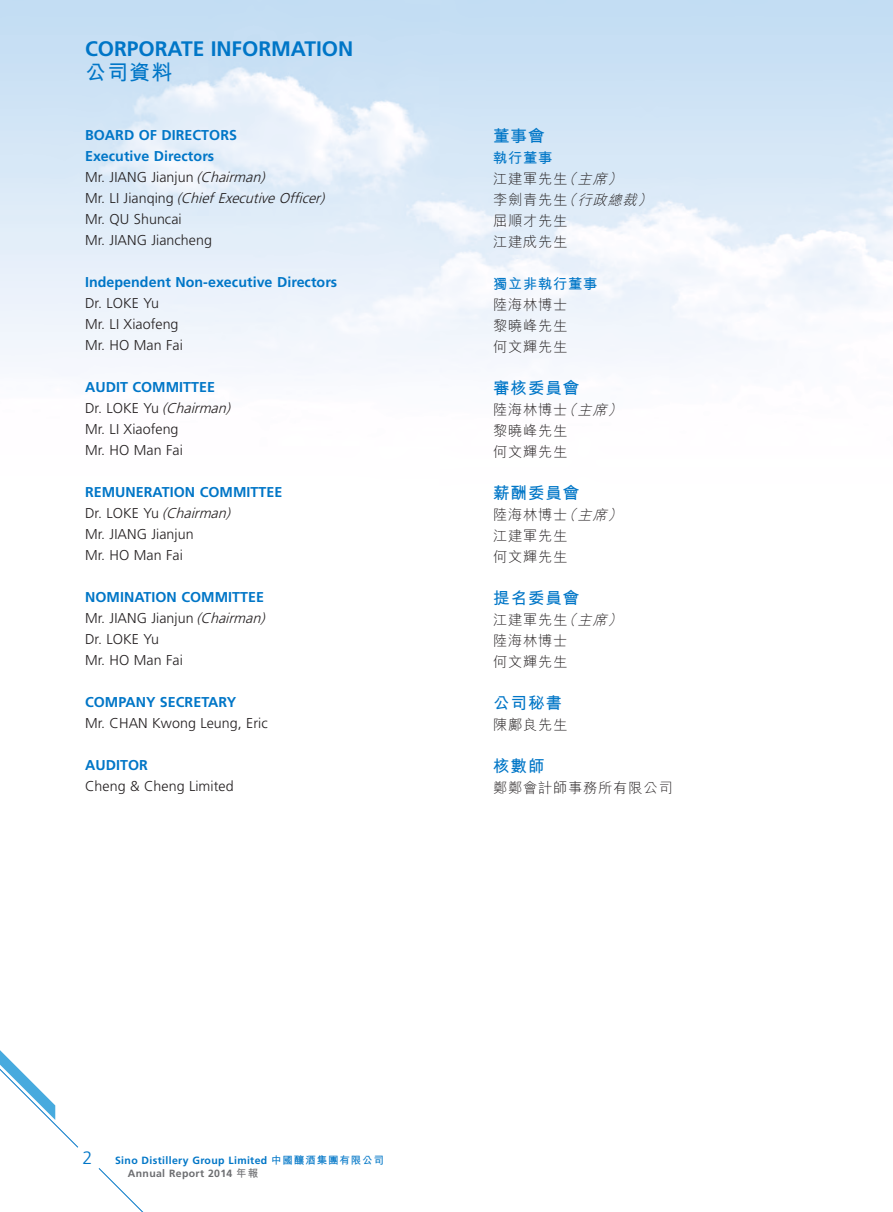
<style>
.page{position:relative;width:893px;height:1212px;background:#fff}
.page>*{position:absolute;margin:0;border:0;box-sizing:border-box;transform-origin:0 0}
.t1{font:700 21px "Frutiger LT Std";color:#0076c7}
.t2{font:700 21px "M Hei HK";color:#0076c7}
.Body_Text{font:300 18px "Frutiger LT Std";color:#0076c7}
.C_Heading_1{font:700 16.5px "M Hei HK";letter-spacing:.055em;color:#0076c7}
.Body_Text-2{font:300 14.25px "Frutiger LT Std";letter-spacing:.005em;color:#231f20}
.C_Body_Text{font:300 14.25px "M Hei HK";letter-spacing:.055em;color:#231f20}
.Heading_1{font:700 14.25px "Frutiger LT Std";letter-spacing:.005em;color:#0076c7}
.Body_Text-3{font:italic 300 14.25px "Frutiger LT Std";color:#231f20}
.Heading_2{font:700 14.25px "Frutiger LT Std";letter-spacing:.005em;color:#0076c7}
.C_Heading_2{font:700 14.25px "M Hei HK";letter-spacing:.055em;color:#0076c7}
.C_Body_Text-2{font:italic 300 14.25px "M Hei HK";color:#231f20}
.t3{font:700 10.5px "Frutiger LT Std";letter-spacing:.035em;color:#0076c7}
.t4{font:700 10.5px "Frutiger LT Std";letter-spacing:.035em;color:#6c6d70}
.s1{font-style:italic}
.s2{font-style:normal}
.s3{font-family:"M Hei HK"}
</style>
<div class="page">
<svg style="left:0;top:1050px;width:79px;height:98px"></svg>
<svg style="left:98px;top:1168px;width:46px;height:44px"></svg>
<p class="t1" style="left:85px;top:36px;width:270px">CORPORATE INFORMATION</p>
<p class="t2" style="left:85px;top:57px;width:89px">公司資料</p>
<p class="Heading_1" style="left:85px;top:127px;width:153px">BOARD OF DIRECTORS</p>
<p class="Heading_2" style="left:85px;top:148px;width:131px">Executive Directors</p>
<p class="Body_Text-2" style="left:85px;top:169px;width:185px">Mr. JIANG Jianjun <span class="s1">(Chairman)</span></p>
<p class="Body_Text-3" style="left:85px;top:190px;width:245px"><span class="s2">M r . L I J i a n q i n g</span> (ChiefExecutiveOfficer)</p>
<p class="Body_Text-2" style="left:85px;top:211px;width:98px">Mr. QU Shuncai</p>
<p class="Body_Text-2" style="left:85px;top:232px;width:128px">Mr. JIANG Jiancheng</p>
<p class="Heading_2" style="left:85px;top:274px;width:254px">Independent Non-executive Directors</p>
<p class="Body_Text-2" style="left:85px;top:295px;width:76px">Dr. LOKE Yu</p>
<p class="Body_Text-2" style="left:85px;top:316px;width:95px">Mr. LI Xiaofeng</p>
<p class="Body_Text-2" style="left:85px;top:337px;width:99px">Mr. HO Man Fai</p>
<p class="Heading_1" style="left:85px;top:379px;width:132px">AUDIT COMMITTEE</p>
<p class="Body_Text-3" style="left:85px;top:400px;width:151px"><span class="s2">D r. L O K E Yu</span> (Chairman)</p>
<p class="Body_Text-2" style="left:85px;top:421px;width:95px">Mr. LI Xiaofeng</p>
<p class="Body_Text-2" style="left:85px;top:442px;width:99px">Mr. HO Man Fai</p>
<p class="Heading_1" style="left:85px;top:484px;width:199px">REMUNERATION COMMITTEE</p>
<p class="Body_Text-3" style="left:85px;top:505px;width:151px"><span class="s2">D r. L O K E Yu</span> (Chairman)</p>
<p class="Body_Text-2" style="left:85px;top:526px;width:110px">Mr. JIANG Jianjun</p>
<p class="Body_Text-2" style="left:85px;top:547px;width:99px">Mr. HO Man Fai</p>
<p class="Heading_1" style="left:85px;top:589px;width:181px">NOMINATION COMMITTEE</p>
<p class="Body_Text-2" style="left:85px;top:610px;width:185px">Mr. JIANG Jianjun <span class="s1">(Chairman)</span></p>
<p class="Body_Text-2" style="left:85px;top:631px;width:76px">Dr. LOKE Yu</p>
<p class="Body_Text-2" style="left:85px;top:652px;width:99px">Mr. HO Man Fai</p>
<p class="Heading_1" style="left:85px;top:694px;width:153px">COMPANY SECRETARY</p>
<p class="Body_Text-2" style="left:85px;top:715px;width:184px">Mr. CHAN Kwong Leung, Eric</p>
<p class="Heading_1" style="left:85px;top:757px;width:64px">AUDITOR</p>
<p class="Body_Text-2" style="left:85px;top:778px;width:150px">Cheng &amp; Cheng Limited</p>
<p class="C_Heading_1" style="left:493px;top:124px;width:53px">董事會</p>
<p class="C_Heading_2" style="left:493px;top:148px;width:61px">執行董事</p>
<p class="C_Body_Text" style="left:493px;top:172px;width:134px">江建軍先生<span class="s1">（主席）</span></p>
<p class="C_Body_Text-2" style="left:493px;top:193px;width:164px"><span class="s2">李劍青先生</span>（行政總裁）</p>
<p class="C_Body_Text" style="left:493px;top:214px;width:76px">屈順才先生</p>
<p class="C_Body_Text" style="left:493px;top:235px;width:76px">江建成先生</p>
<p class="C_Heading_2" style="left:493px;top:274px;width:106px">獨立非執行董事</p>
<p class="C_Body_Text" style="left:493px;top:298px;width:76px">陸海林博士</p>
<p class="C_Body_Text" style="left:493px;top:319px;width:76px">黎曉峰先生</p>
<p class="C_Body_Text" style="left:493px;top:340px;width:76px">何文輝先生</p>
<p class="C_Heading_1" style="left:493px;top:376px;width:87px">審核委員會</p>
<p class="C_Body_Text" style="left:493px;top:403px;width:134px">陸海林博士<span class="s1">（主席）</span></p>
<p class="C_Body_Text" style="left:493px;top:424px;width:76px">黎曉峰先生</p>
<p class="C_Body_Text" style="left:493px;top:445px;width:76px">何文輝先生</p>
<p class="C_Heading_1" style="left:493px;top:481px;width:87px">薪酬委員會</p>
<p class="C_Body_Text" style="left:493px;top:508px;width:134px">陸海林博士<span class="s1">（主席）</span></p>
<p class="C_Body_Text" style="left:493px;top:529px;width:76px">江建軍先生</p>
<p class="C_Body_Text" style="left:493px;top:550px;width:76px">何文輝先生</p>
<p class="C_Heading_1" style="left:493px;top:586px;width:87px">提名委員會</p>
<p class="C_Body_Text" style="left:493px;top:613px;width:134px">江建軍先生<span class="s1">（主席）</span></p>
<p class="C_Body_Text" style="left:493px;top:634px;width:76px">陸海林博士</p>
<p class="C_Body_Text" style="left:493px;top:655px;width:76px">何文輝先生</p>
<p class="C_Heading_1" style="left:493px;top:691px;width:70px">公司秘書</p>
<p class="C_Body_Text" style="left:493px;top:718px;width:76px">陳鄺良先生</p>
<p class="C_Heading_1" style="left:493px;top:754px;width:53px">核數師</p>
<p class="C_Body_Text" style="left:493px;top:781px;width:181px">鄭鄭會計師事務所有限公司</p>
<p class="Body_Text" style="left:82px;top:1147px;width:12px">2</p>
<p class="t3" style="left:115px;top:1154px;width:270px">Sino Distillery Group Limited <span class="s3">中國釀酒集團有限公司</span></p>
<p class="t4" style="left:128px;top:1167px;width:132px">Annual Report 2014 <span class="s3">年報</span></p>
</div>
